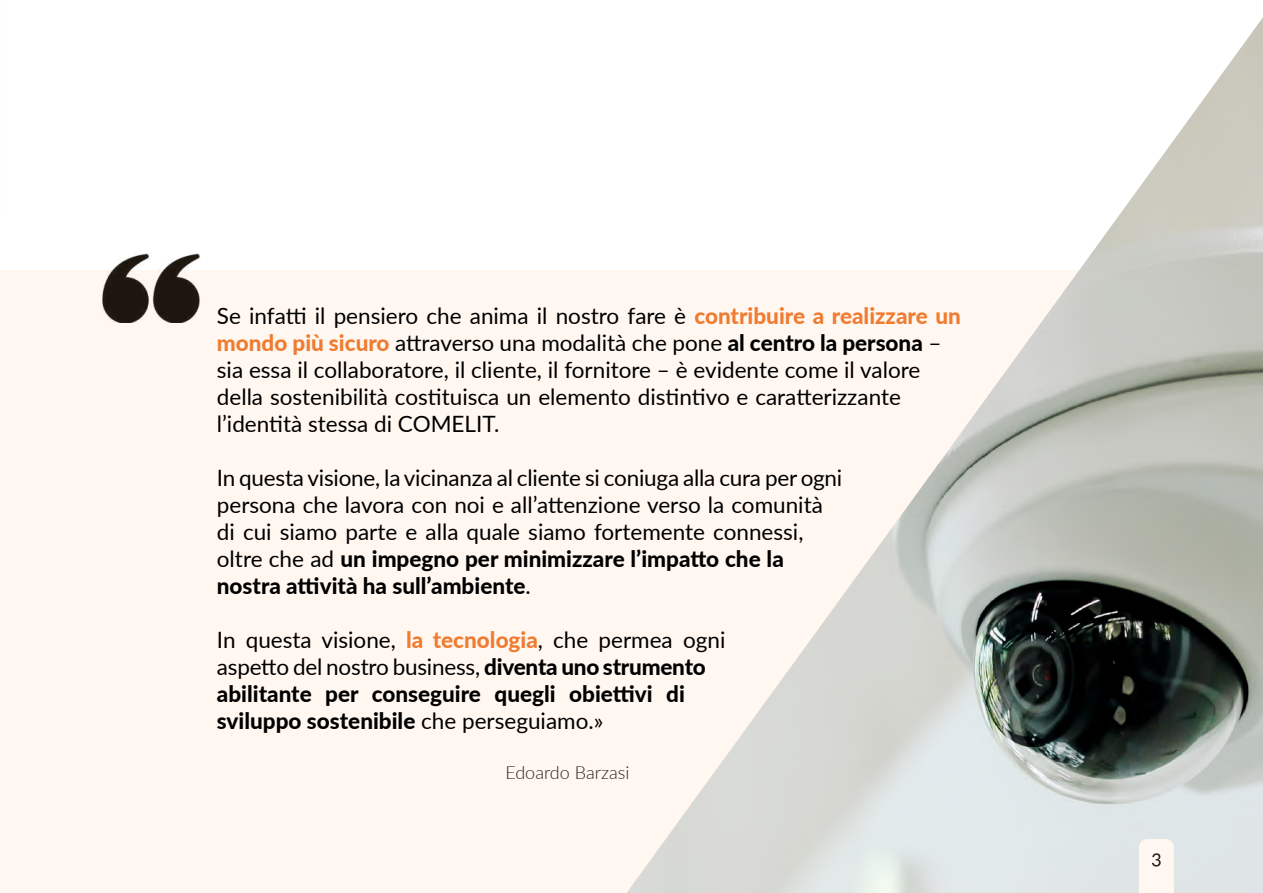
<style>
.page{position:relative;width:1263px;height:893px;background:#fff}
.page>*{position:absolute;margin:0;border:0;box-sizing:border-box;transform-origin:0 0}
.t1{font:22.5px/27px "Lato";color:#000}
.t2{font:800 22.5px/27px "Lato";color:#000}
.t3{font:300 18px "Lato";color:#262320}
.s1{font-weight:800;color:#ef7c31}
.s2{font-weight:800}
.s3{font-weight:400}
.s4{color:#ef7c31}
</style>
<div class="page">
<div style="left:0;top:270px;width:626px;height:623px;background:#fff7f0"></div>
<img style="left:102px;top:253px;width:98px;height:70px">
<img style="left:626px;top:17px;width:637px;height:876px">
<div style="left:1139px;top:839px;width:35px;height:54px;background:#fff7f0"></div>
<p class="t1" style="left:217px;top:301px;width:745px">Se infatti il pensiero che anima il nostro fare è <span class="s1">contribuire a realizzare un mondo più sicuro</span> attraverso una modalità che pone <span class="s2">al centro la persona</span> – sia essa il collaboratore, il cliente, il fornitore – è evidente come il valore della sostenibilità costituisca un elemento distintivo e caratterizzante l’identità stessa di COMELIT.</p>
<p class="t1" style="left:217px;top:463px;width:627px">In questa visione, la vicinanza al cliente si coniuga alla cura per ogni persona che lavora con noi e all’attenzione verso la comunità di cui siamo parte e alla quale siamo fortemente connessi, oltre che ad <span class="s2">un impegno per minimizzare l’impatto che la nostra attività ha sull’ambiente</span>.</p>
<p class="t2" style="left:217px;top:625px;width:510px"><span class="s3">In questa visione,</span> <span class="s4">la tecnologia</span><span class="s3">, che permea ogni aspetto del nostro business,</span> diventa uno strumento abilitante per conseguire quegli obiettivi di sviluppo sostenibile <span class="s3">che perseguiamo.»</span></p>
<p class="t3" style="left:505px;top:760px;width:126px">Edoardo Barzasi</p>
</div>
